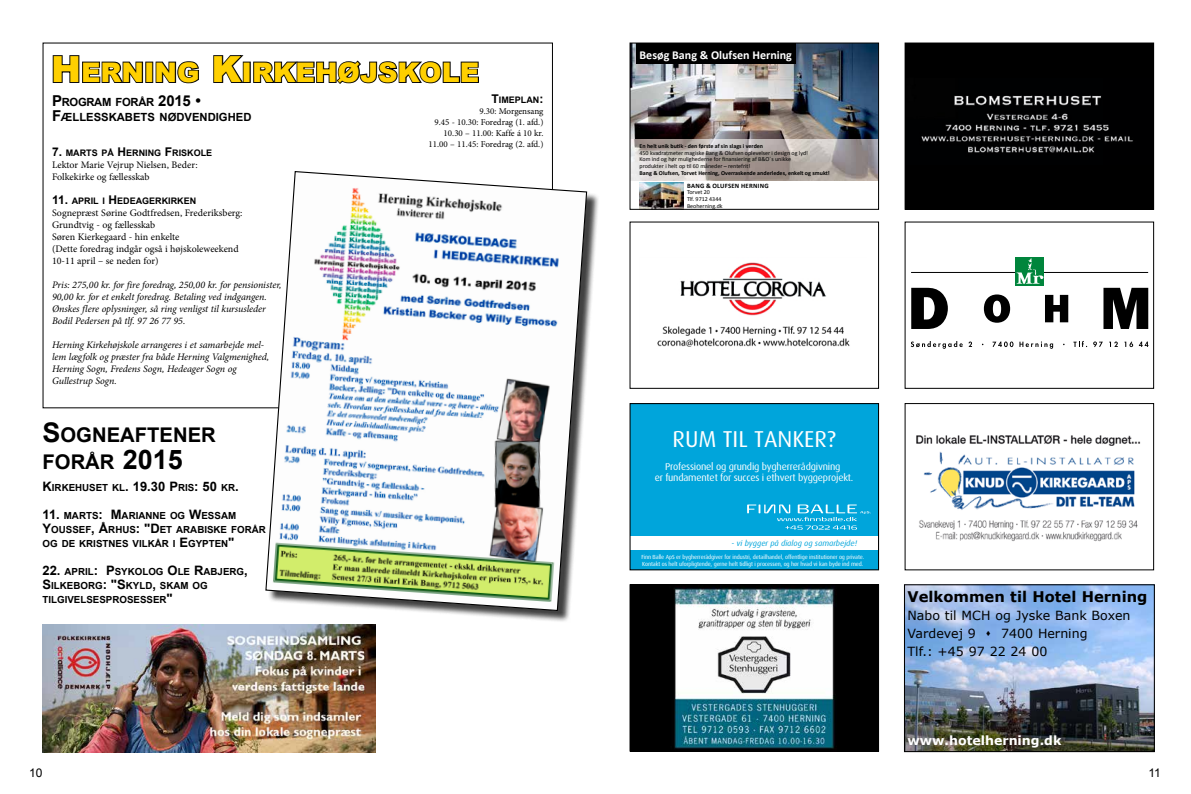
<style>
.page{position:relative;width:1191px;height:794px;background:#fff}
.page>*{position:absolute;margin:0;border:0;box-sizing:border-box;transform-origin:0 0}
.t1{font:900 27px "Arial";color:#ffd000}
.t2{font:23px "Dax Reg";color:#fff}
.t3{font:700 20.2px/27px "Arial";color:#000}
.t4{font:700 14.7px "Verdana";color:#000}
.t5{font:12.6px/17.8px "Verdana";color:#000}
.t6{font:700 12.6px "Verdana";color:#fff}
.t7{font:700 12.1px "Calibri";color:#fff}
.t8{font:12px "Arial";color:#000}
.t9{font:700 11.2px/15px "Arial";color:#000}
.t10{font:italic 10px/12px "Minion Pro";letter-spacing:-.005em;color:#000}
.t11{font:10px/12px "Minion Pro";color:#000}
.t12{font:10px/11.8px "Dax Reg";letter-spacing:-.02em;color:#fff;text-align:center}
.t13{font:700 9.8px/14px "Arial";color:#000}
.t14{font:9px/11px "Minion Pro";color:#000;text-align:right}
.t15{font:700 9px "Arial";color:#000}
.t16{font:italic 8px "Dax I";color:#00a5db}
.t17{font:700 6.7px "Calibri";letter-spacing:.04em;color:#000}
.t18{font:6px/6.7px "Calibri";color:#000}
.t19{font:700 6px "Calibri";color:#000}
.t20{font:5.9px/6.9px "Dax Reg";letter-spacing:-.02em;color:#fff}
.s1{font-size:36px}
.s2{font-size:15px}
.s3{font-size:12px}
.s4{font-size:27px}
.s5{font-size:13px}
</style>
<div class="page">
<img style="left:906px;top:586px;width:246px;height:164px">
<div style="left:904px;top:584px;width:250px;height:168px;border:1px solid #000"></div>
<div style="left:631px;top:405px;width:246px;height:163px;background:#00a5db"></div>
<div style="left:630px;top:536px;width:248px;height:14px;background:#fff"></div>
<svg style="left:747px;top:504px;width:124px;height:26px;background:#27b2e0"></svg>
<div style="left:629px;top:403px;width:250px;height:167px;border:1px solid #000"></div>
<img style="left:631px;top:586px;width:246px;height:163px">
<div style="left:629px;top:584px;width:250px;height:167px;border:1px solid #000"></div>
<img style="left:657px;top:262px;width:193px;height:85px">
<div style="left:629px;top:221px;width:250px;height:168px;border:1px solid #000"></div>
<img style="left:631px;top:45px;width:246px;height:94px">
<img style="left:631px;top:139px;width:246px;height:42px">
<img style="left:639px;top:182px;width:45px;height:26px">
<div style="left:635px;top:43px;width:160px;height:21px;background:#000"></div>
<div style="left:629px;top:43px;width:250px;height:167px;border:1px solid #000"></div>
<img style="left:906px;top:45px;width:246px;height:163px">
<div style="left:904px;top:43px;width:250px;height:167px;border:1px solid #000"></div>
<svg style="left:911px;top:288px;width:37px;height:41px"></svg>
<svg style="left:984px;top:294px;width:26px;height:29px"></svg>
<svg style="left:1045px;top:295px;width:23px;height:27px"></svg>
<svg style="left:1103px;top:288px;width:45px;height:41px"></svg>
<hr style="left:911px;top:272px;width:237px;height:1px;background:#000">
<div style="left:1015px;top:257px;width:29px;height:29px;background:#00853c"></div>
<svg style="left:1016px;top:258px;width:27px;height:26px"></svg>
<svg style="left:910px;top:341px;width:52px;height:8px"></svg>
<svg style="left:968px;top:341px;width:4px;height:6px"></svg>
<svg style="left:992px;top:341px;width:21px;height:6px"></svg>
<svg style="left:1019px;top:341px;width:34px;height:8px"></svg>
<svg style="left:1073px;top:341px;width:14px;height:6px"></svg>
<svg style="left:1093px;top:341px;width:9px;height:6px"></svg>
<svg style="left:1109px;top:341px;width:8px;height:6px"></svg>
<svg style="left:1124px;top:341px;width:24px;height:6px"></svg>
<div style="left:904px;top:221px;width:250px;height:168px;border:1px solid #000"></div>
<img style="left:916px;top:435px;width:225px;height:107px">
<div style="left:904px;top:403px;width:250px;height:167px;border:1px solid #000"></div>
<svg style="left:52px;top:55px;width:92px;height:28px"></svg>
<div style="left:145px;top:62px;width:8px;height:21px;border:2px solid #000"></div>
<svg style="left:155px;top:61px;width:44px;height:23px"></svg>
<svg style="left:213px;top:55px;width:33px;height:28px"></svg>
<div style="left:243px;top:62px;width:8px;height:21px;border:2px solid #000"></div>
<svg style="left:253px;top:60px;width:226px;height:24px"></svg>
<img style="left:42px;top:624px;width:333px;height:128px">
<div style="left:267px;top:173px;width:332px;height:450px;background:#000;opacity:.75"></div>
<img style="left:265px;top:170px;width:323px;height:441px">
<h1 class="t1" style="left:51px;top:53px;width:430px"><span class="s1">H</span>ERNING <span class="s1">K</span>IRKEHØJSKOLE</h1>
<p class="t9" style="left:52px;top:95px;width:201px"><span class="s2">P</span>ROGRAM FORÅR <span class="s2">2015</span> •<br><span class="s2">F</span>ÆLLESSKABETS NØDVENDIGHED</p>
<p class="t15" style="left:52px;top:147px;width:162px"><span class="s3">7.</span> MARTS PÅ <span class="s3">H</span>ERNING <span class="s3">F</span>RISKOLE</p>
<p class="t11" style="left:52px;top:159px;width:147px">Lektor Marie Vejrup Nielsen, Beder:<br>Folkekirke og fællesskab</p>
<p class="t15" style="left:52px;top:195px;width:146px"><span class="s3">11.</span> APRIL I <span class="s3">H</span>EDEAGERKIRKEN</p>
<p class="t11" style="left:52px;top:207px;width:192px">Sognepræst Sørine Godtfredsen, Frederiksberg:<br>Grundtvig - og fællesskab<br>Søren Kierkegaard - hin enkelte<br>(Dette foredrag indgår også i højskoleweekend 10-11 april – se neden for)</p>
<p class="t10" style="left:52px;top:279px;width:231px">Pris: 275,00 kr. for fire foredrag, 250,00 kr. for pensionister, 90,00 kr. for et enkelt foredrag. Betaling ved indgangen.<br>Ønskes flere oplysninger, så ring venligst til kursusleder Bodil Pedersen på tlf. 97 26 77 95.</p>
<p class="t10" style="left:52px;top:339px;width:219px">Herning Kirkehøjskole arrangeres i et samarbejde mel&shy;lem lægfolk og præster fra både Herning Valgmenighed, Herning Sogn, Fredens Sogn, Hedeager Sogn og Gullestrup Sogn.</p>
<h3 class="t3" style="left:43px;top:422px;width:175px"><span class="s4">S</span>OGNEAFTENER<br>FORÅR <span class="s4">2015</span></h3>
<p class="t13" style="left:43px;top:481px;width:198px"><span class="s5">K</span>IRKEHUSET KL<span class="s5">. 19.30 P</span>RIS<span class="s5">: 50</span> KR<span class="s5">.</span></p>
<p class="t13" style="left:43px;top:509px;width:225px"><span class="s5">11.</span> MARTS<span class="s5">: M</span>ARIANNE OG <span class="s5">W</span>ESSAM<br><span class="s5">Y</span>OUSSEF<span class="s5">, Å</span>RHUS<span class="s5">: "D</span>ET ARABISKE FORÅR<br>OG DE KRISTNES VILKÅR I <span class="s5">E</span>GYPTEN<span class="s5">"</span></p>
<p class="t13" style="left:43px;top:565px;width:207px"><span class="s5">22.</span> APRIL<span class="s5">: P</span>SYKOLOG <span class="s5">O</span>LE <span class="s5">R</span>ABJERG<span class="s5">,<br>S</span>ILKEBORG<span class="s5">: "S</span>KYLD<span class="s5">,</span> SKAM OG<br>TILGIVELSESPROSESSER<span class="s5">"</span></p>
<p class="t15" style="left:491px;top:94px;width:53px"><span class="s3">T</span>IMEPLAN<span class="s3">:</span></p>
<p class="t14" style="left:428px;top:106px;width:116px">9.30: Morgensang<br>9.45 - 10.30: Foredrag (1. afd.)<br>10.30 – 11.00: Kaffe á 10 kr.<br>11.00 – 11.45: Foredrag (2. afd.)</p>
<p class="t7" style="left:639px;top:47px;width:154px">Besøg Bang &amp; Olufsen Herning</p>
<p class="t19" style="left:639px;top:142px;width:125px">En helt unik butik - den første af sin slags i verden</p>
<p class="t18" style="left:639px;top:149px;width:170px">450 kvadratmeter magiske Bang &amp; Olufsen oplevelser i design og lyd!<br>Kom ind og hør mulighederne for finansiering af B&amp;O´s unikke produkter i helt op til 60 måneder – rentefrit!</p>
<p class="t19" style="left:639px;top:169px;width:192px">Bang &amp; Olufsen, Torvet Herning, Overraskende anderledes, enkelt og smukt!</p>
<p class="t17" style="left:687px;top:181px;width:83px">BANG &amp; OLUFSEN HERNING</p>
<p class="t18" style="left:687px;top:189px;width:37px">Torvet 20<br>Tlf. 9712 4344<br>Beoherning.dk</p>
<h2 class="t2" style="left:672px;top:426px;width:165px">RUM TIL TANKER?</h2>
<p class="t12" style="left:655px;top:460px;width:200px">Professionel og grundig bygherrerådgivning<br>er fundamentet for succes i ethvert byggeprojekt.</p>
<p class="t16" style="left:731px;top:539px;width:127px">- vi bygger på dialog og samarbejde!</p>
<p class="t20" style="left:641px;top:553px;width:224px">Finn Balle ApS er bygherrerådgiver for industri, detailhandel, offentlige institutioner og private.<br>Kontakt os helt uforpligtende, gerne helt tidligt i processen, og hør hvad vi kan byde ind med.</p>
<h3 class="t4" style="left:907px;top:586px;width:241px">Velkommen til Hotel Herning</h3>
<p class="t5" style="left:907px;top:606px;width:224px">Nabo til MCH og Jyske Bank Boxen<br>Vardevej 9 ▲ 7400 Herning<br>Tlf.: +45 97 22 24 00</p>
<p class="t6" style="left:907px;top:731px;width:155px">www.hotelherning.dk</p>
<p class="t8" style="left:29px;top:765px;width:15px">10</p>
<p class="t8" style="left:1148px;top:765px;width:14px">11</p>
</div>
